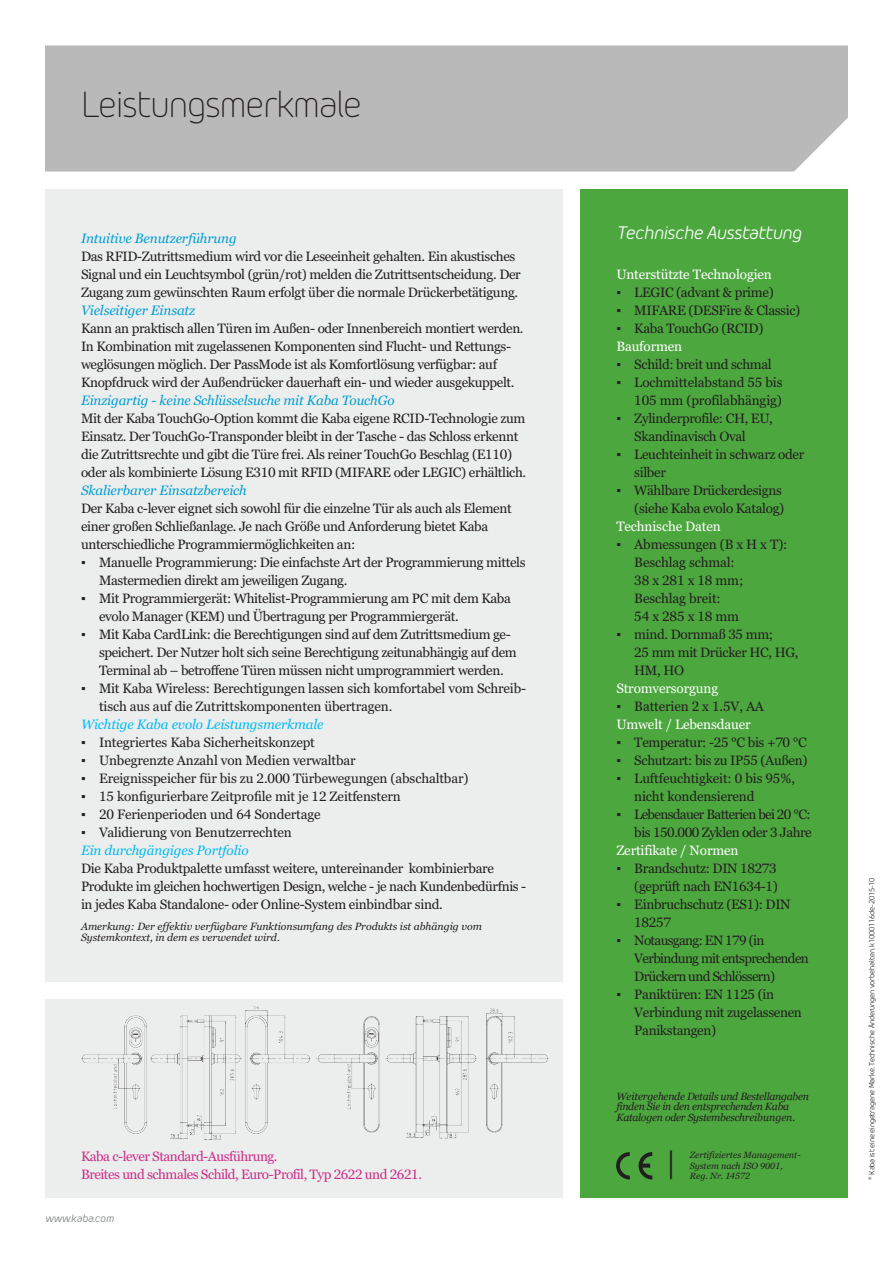
<style>
.page{position:relative;width:893px;height:1263px;background:#fff}
.page>*{position:absolute;margin:0;border:0;box-sizing:border-box;transform-origin:0 0}
.t1{font:300 36px "Morebi Rounded";letter-spacing:-.03em;color:#231f20}
.t2{font:30px "Georgia";color:#231f20}
.t3{font:italic 18px "Morebi Rounded";letter-spacing:-.03em;color:#fff}
.t4{font:13.5px/18px "Georgia Pro";letter-spacing:-.025em;color:#231f20}
.t5{font:13.5px/18px "Georgia Pro";letter-spacing:-.05em;color:#231f20;text-align:right}
.t6{font:italic 13.5px "Georgia Pro";letter-spacing:-.01em;color:#00a0d3}
.t7{font:13.5px "Georgia Pro";letter-spacing:-.01em;color:#fff}
.t8{font:13.5px/18px "Georgia Pro";letter-spacing:-.035em;color:#dc3194}
.t9{font:italic 13.5px "Georgia Pro";letter-spacing:-.01em;color:#01bdf2}
.t10{font:italic 10.5px/10.5px "Georgia Pro";color:#231f20}
.t11{font:italic 10.5px/10.5px "Georgia";letter-spacing:-.025em;color:#231f20}
.t12{font:italic 10.5px "Morebi Rounded";color:#777b7b}
.t13{font:italic 9px/10.5px "Georgia Pro";color:#231f20}
.t14{font:7.5px "Morebi Rounded";letter-spacing:-.03em;color:#231f20}
.t15{font:3.75px "Morebi Rounded";color:#231f20}
</style>
<div class="page">
<div style="left:45px;top:999px;width:517px;height:198px;background:#eceded"></div>
<div style="left:45px;top:45px;width:803px;height:126px;background:#bab9ba"></div>
<div style="left:580px;top:189px;width:268px;height:1008px;background:#4da73f"></div>
<div style="left:45px;top:189px;width:517px;height:792px;background:#eceded"></div>
<svg style="left:616px;top:1152px;width:14px;height:27px"></svg>
<svg style="left:639px;top:1152px;width:13px;height:27px"></svg>
<img style="left:81px;top:1006px;width:468px;height:134px">
<h1 class="t1" style="left:81px;top:80px;width:283px">Leistungsmerkmale</h1>
<p class="t6" style="left:81px;top:231px;width:157px">Intuitive Benutzerführung</p>
<p class="t4" style="left:81px;top:248px;width:441px">Das RFID-Zutrittsmedium wird vor die Leseeinheit gehalten. Ein akustisches<br>Signal und ein Leuchtsymbol (grün/rot) melden die Zutrittsentscheidung. Der<br>Zugang zum gewünschten Raum erfolgt über die normale Drückerbetätigung.</p>
<p class="t6" style="left:81px;top:303px;width:116px">Vielseitiger Einsatz</p>
<p class="t4" style="left:81px;top:320px;width:444px">Kann an praktisch allen Türen im Außen- oder Innenbereich montiert werden.<br>In Kombination mit zugelassenen Komponenten sind Flucht- und Rettungs&shy;weglösungen möglich. Der PassMode ist als Komfortlösung verfügbar: auf Knopfdruck wird der Außendrücker dauerhaft ein- und wieder ausgekuppelt.</p>
<p class="t6" style="left:81px;top:393px;width:315px">Einzigartig - keine Schlüsselsuche mit Kaba TouchGo</p>
<p class="t4" style="left:81px;top:410px;width:447px">Mit der Kaba TouchGo-Option kommt die Kaba eigene RCID-Technologie zum Einsatz. Der TouchGo-Transponder bleibt in der Tasche - das Schloss erkennt die Zutrittsrechte und gibt die Türe frei. Als reiner TouchGo Beschlag (E110) oder als kombinierte Lösung E310 mit RFID (MIFARE oder LEGIC) erhältlich.</p>
<p class="t6" style="left:81px;top:483px;width:167px">Skalierbarer Einsatzbereich</p>
<p class="t4" style="left:81px;top:500px;width:432px">Der Kaba c-lever eignet sich sowohl für die einzelne Tür als auch als Element einer großen Schließanlage. Je nach Größe und Anforderung bietet Kaba unterschiedliche Programmiermöglichkeiten an:</p>
<p class="t4" style="left:99px;top:554px;width:428px;text-indent:-18px">▪ Manuelle Programmierung: Die einfachste Art der Programmierung mittels<br>Mastermedien direkt am jeweiligen Zugang.</p>
<p class="t4" style="left:99px;top:590px;width:413px;text-indent:-18px">▪ Mit Programmiergerät: Whitelist-Programmierung am PC mit dem Kaba evolo Manager (KEM) und Übertragung per Programmiergerät.</p>
<p class="t4" style="left:99px;top:626px;width:419px;text-indent:-18px">▪ Mit Kaba CardLink: die Berechtigungen sind auf dem Zutrittsmedium ge&shy;speichert. Der Nutzer holt sich seine Berechtigung zeitunabhängig auf dem<br>Terminal ab – betroffene Türen müssen nicht umprogrammiert werden.</p>
<p class="t4" style="left:99px;top:680px;width:429px;text-indent:-18px">▪ Mit Kaba Wireless: Berechtigungen lassen sich komfortabel vom Schreib&shy;tisch aus auf die Zutrittskomponenten übertragen.</p>
<p class="t9" style="left:81px;top:717px;width:244px">Wichtige Kaba evolo Leistungsmerkmale</p>
<p class="t4" style="left:81px;top:734px;width:235px">▪ Integriertes Kaba Sicherheitskonzept</p>
<p class="t4" style="left:81px;top:752px;width:276px">▪ Unbegrenzte Anzahl von Medien verwaltbar</p>
<p class="t4" style="left:81px;top:770px;width:389px">▪ Ereignisspeicher für bis zu 2.000 Türbewegungen (abschaltbar)</p>
<p class="t4" style="left:81px;top:788px;width:321px">▪ 15 konfigurierbare Zeitprofile mit je 12 Zeitfenstern</p>
<p class="t4" style="left:81px;top:806px;width:241px">▪ 20 Ferienperioden und 64 Sondertage</p>
<p class="t4" style="left:81px;top:824px;width:212px">▪ Validierung von Benutzerrechten</p>
<p class="t9" style="left:81px;top:843px;width:169px">Ein durchgängiges Portfolio</p>
<p class="t4" style="left:81px;top:860px;width:447px">Die Kaba Produktpalette umfasst weitere, untereinander kombinierbare<br>Produkte im gleichen hochwertigen Design, welche - je nach Kundenbedürfnis - in jedes Kaba Standalone- oder Online-System einbindbar sind.</p>
<p class="t10" style="left:81px;top:922px;width:402px">Amerkung: Der effektiv verfügbare Funktionsumfang des Produkts ist abhängig vom<br>Systemkontext, in dem es verwendet wird.</p>
<p class="t8" style="left:81px;top:1148px;width:342px">Kaba c-lever Standard-Ausführung.<br>Breites und schmales Schild, Euro-Profil, Typ 2622 und 2621.</p>
<p class="t12" style="left:45px;top:1211px;width:70px">www.kaba.com</p>
<h3 class="t3" style="left:616px;top:220px;width:187px">Technische Ausstattung</h3>
<p class="t7" style="left:616px;top:267px;width:157px">Unterstützte Technologien</p>
<p class="t4" style="left:616px;top:284px;width:159px">▪ LEGIC (advant &amp; prime)</p>
<p class="t4" style="left:616px;top:302px;width:185px">▪ MIFARE (DESFire &amp; Classic)</p>
<p class="t4" style="left:616px;top:320px;width:149px">▪ Kaba TouchGo (RCID)</p>
<p class="t7" style="left:616px;top:339px;width:67px">Bauformen</p>
<p class="t4" style="left:616px;top:356px;width:157px">▪ Schild: breit und schmal</p>
<p class="t4" style="left:616px;top:374px;width:168px;text-align:right">▪ Lochmittelabstand 55 bis<br>105 mm (profilabhängig)</p>
<p class="t4" style="left:634px;top:410px;width:140px;text-indent:-18px">▪ Zylinderprofile: CH, EU,<br>Skandinavisch Oval</p>
<p class="t4" style="left:634px;top:446px;width:171px;text-indent:-18px">▪ Leuchteinheit in schwarz oder silber</p>
<p class="t4" style="left:616px;top:482px;width:169px;text-align:right">▪ Wählbare Drückerdesigns (siehe Kaba evolo Katalog)</p>
<p class="t7" style="left:616px;top:519px;width:106px">Technische Daten</p>
<p class="t4" style="left:634px;top:536px;width:155px;text-indent:-18px">▪ Abmessungen (B x H x T):<br>Beschlag schmal:<br>38 x 281 x 18 mm;<br>Beschlag breit:<br>54 x 285 x 18 mm</p>
<p class="t4" style="left:634px;top:626px;width:166px;text-indent:-18px">▪ mind. Dornmaß 35 mm;<br>25 mm mit Drücker HC, HG,<br>HM, HO</p>
<p class="t7" style="left:616px;top:681px;width:103px">Stromversorgung</p>
<p class="t4" style="left:616px;top:698px;width:149px">▪ Batterien 2 x 1.5V, AA</p>
<p class="t7" style="left:616px;top:717px;width:136px">Umwelt / Lebensdauer</p>
<p class="t4" style="left:616px;top:734px;width:192px">▪ Temperatur: -25 °C bis +70 °C</p>
<p class="t4" style="left:616px;top:752px;width:193px">▪ Schutzart: bis zu IP55 (Außen)</p>
<p class="t4" style="left:634px;top:770px;width:162px;text-indent:-18px">▪ Luftfeuchtigkeit: 0 bis 95%, nicht kondensierend</p>
<p class="t5" style="left:616px;top:806px;width:197px">▪ Lebensdauer Batterien bei 20 °C: bis 150.000 Zyklen oder 3 Jahre</p>
<p class="t7" style="left:616px;top:842px;width:124px">Zertifikate / Normen</p>
<p class="t4" style="left:616px;top:860px;width:163px;text-align:right">▪ Brandschutz: DIN 18273 (geprüft nach EN1634-1)</p>
<p class="t4" style="left:634px;top:896px;width:158px;text-indent:-18px">▪ Einbruchschutz (ES1): DIN<br>18257</p>
<p class="t5" style="left:634px;top:932px;width:176px;text-align:left;text-indent:-18px">▪ Notausgang: EN 179 (in<br>Verbindung mit entsprechenden<br>Drückern und Schlössern)</p>
<p class="t4" style="left:634px;top:986px;width:169px;text-indent:-18px">▪ Paniktüren: EN 1125 (in<br>Verbindung mit zugelassenen<br>Panikstangen)</p>
<p class="t11" style="left:616px;top:1091px;width:194px">Weitergehende Details und Bestellangaben finden Sie in den entsprechenden Kaba<br>Katalogen oder Systembeschreibungen.</p>
<h2 class="t2" style="left:665px;top:1145px;width:13px">|</h2>
<p class="t13" style="left:690px;top:1150px;width:113px">Zertifiziertes Management-<br>System nach ISO 9001,<br>Reg. Nr. 14572</p>
<p class="t14" style="left:867px;top:1174px;width:299px;rotate:-90deg">Kaba ist eine eingetragene Marke. Technische Änderungen vorbehalten. k1000116de-2015-10</p>
<p class="t15" style="left:867px;top:1179px;width:5px;rotate:-90deg">®</p>
</div>
